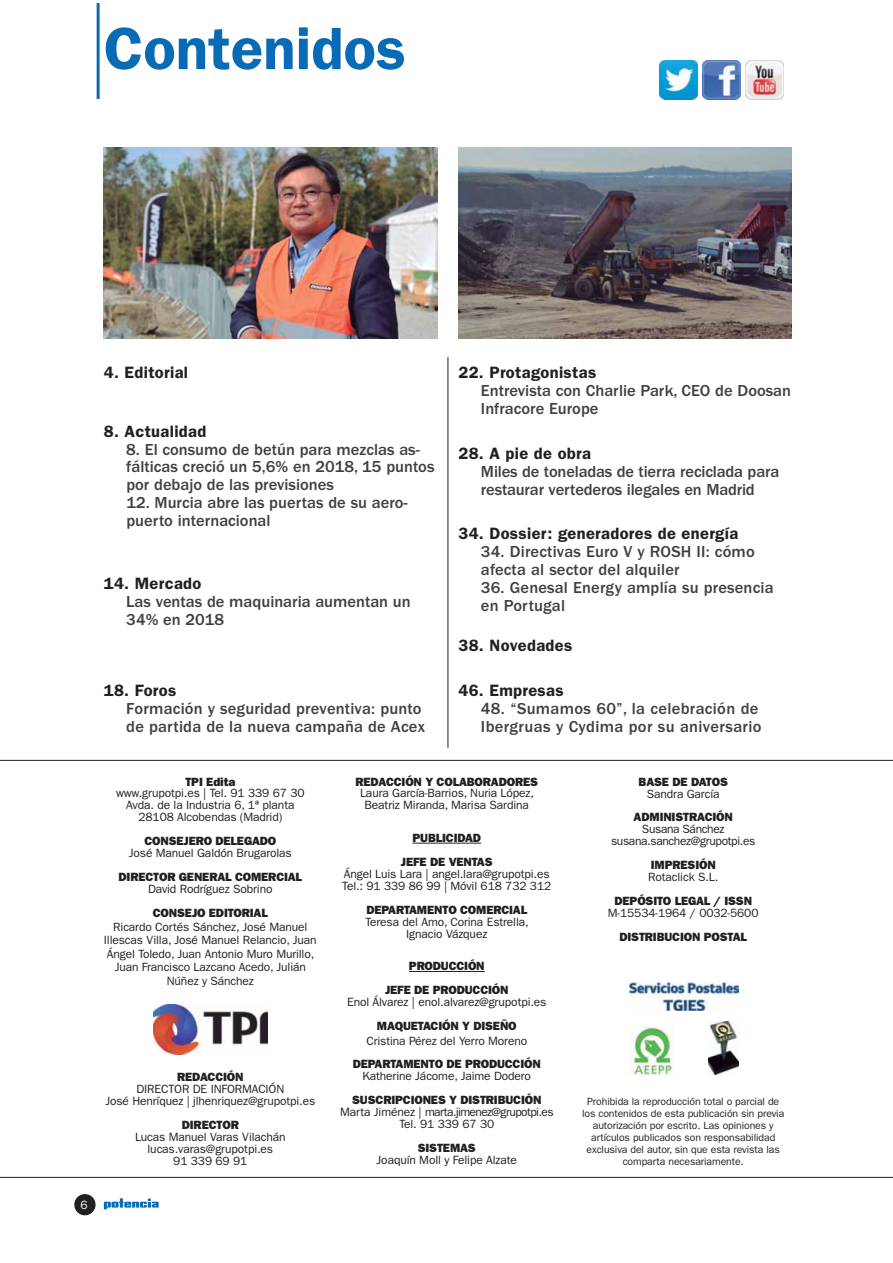
<style>
.page{position:relative;width:893px;height:1263px;background:#fff}
.page>*{position:absolute;margin:0;border:0;box-sizing:border-box;transform-origin:0 0}
.t1{font:600 59.85px "ITC Franklin Gothic Std";color:#086bb5}
.t2{font:500 16.5px/18px "ITC Franklin Gothic Std";color:#404041}
.t3{font:600 16.5px "ITC Franklin Gothic Std";letter-spacing:.02em;color:#231f20}
.t4{font:500 16.5px/18px "ITC Franklin Gothic Std";letter-spacing:.02em;color:#404041}
.t5{font:12px/12px "ITC Franklin Gothic Std";letter-spacing:-.01em;color:#231f20;text-align:center}
.t6{font:12px/24px "ITC Franklin Gothic Std Hvy";letter-spacing:-.01em;color:#231f20;text-align:center}
.t7{font:12px/12px "ITC Franklin Gothic Std";letter-spacing:-.03em;color:#231f20;text-align:center}
.t8{font:12px "ITC Franklin Gothic Std";color:#fff}
.t9{font:10.5px/12px "ITC Franklin Gothic Std";letter-spacing:-.01em;color:#231f20;text-align:center}
</style>
<div class="page">
<div style="left:74px;top:1194px;width:22px;height:21px;background:#231f20;border-radius:50%"></div>
<svg style="left:104px;top:1198px;width:55px;height:11px"></svg>
<hr style="left:0;top:760px;width:892px;height:1px;background:#231f20">
<hr style="left:0;top:1177px;width:892px;height:1px;background:#231f20">
<hr style="left:97px;top:3px;width:3px;height:96px;background:#086bb5">
<img style="left:745px;top:61px;width:38px;height:38px">
<img style="left:702px;top:61px;width:39px;height:38px">
<img style="left:659px;top:61px;width:39px;height:38px">
<hr style="left:412px;top:843px;width:69px;height:1px;background:#231f20">
<hr style="left:409px;top:971px;width:76px;height:1px;background:#231f20">
<img style="left:153px;top:1004px;width:115px;height:50px">
<img style="left:630px;top:1026px;width:43px;height:48px">
<img style="left:630px;top:982px;width:109px;height:29px">
<img style="left:708px;top:1022px;width:31px;height:53px">
<img style="left:458px;top:148px;width:334px;height:191px">
<img style="left:104px;top:148px;width:333px;height:191px">
<hr style="left:448px;top:357px;width:1px;height:391px;background:#231f20">
<h1 class="t1" style="left:104px;top:26px;width:304px">Contenidos</h1>
<p class="t8" style="left:80px;top:1200px;width:9px">6</p>
<h2 class="t3" style="left:104px;top:366px;width:86px">4. Editorial</h2>
<h2 class="t3" style="left:104px;top:425px;width:104px">8. Actualidad</h2>
<h2 class="t2" style="left:126px;top:441px;width:310px">8. El consumo de betún para mezclas as&shy;fálticas creció un 5,6% en 2018, 15 puntos por debajo de las previsiones</h2>
<h2 class="t2" style="left:126px;top:495px;width:283px">12. Murcia abre las puertas de su aero&shy;puerto internacional</h2>
<h2 class="t3" style="left:104px;top:577px;width:99px">14. Mercado</h2>
<h2 class="t2" style="left:126px;top:593px;width:286px">Las ventas de maquinaria aumentan un<br>34% en 2018</h2>
<h2 class="t3" style="left:104px;top:684px;width:74px">18. Foros</h2>
<h2 class="t2" style="left:126px;top:700px;width:300px">Formación y seguridad preventiva: punto de partida de la nueva campaña de Acex</h2>
<h2 class="t3" style="left:458px;top:366px;width:139px">22. Protagonistas</h2>
<h2 class="t2" style="left:481px;top:383px;width:312px">Entrevista con Charlie Park, CEO de Doosan<br>Infracore Europe</h2>
<h2 class="t3" style="left:458px;top:447px;width:134px">28. A pie de obra</h2>
<h2 class="t2" style="left:481px;top:463px;width:300px">Miles de toneladas de tierra reciclada para restaurar vertederos ilegales en Madrid</h2>
<h2 class="t3" style="left:458px;top:527px;width:281px">34. Dossier: generadores de energía</h2>
<h2 class="t2" style="left:481px;top:544px;width:275px">34. Directivas Euro V y ROSH II: cómo afecta al sector del alquiler</h2>
<h2 class="t2" style="left:481px;top:580px;width:294px">36. Genesal Energy amplía su presencia en Portugal</h2>
<h2 class="t3" style="left:458px;top:639px;width:115px">38. Novedades</h2>
<h2 class="t3" style="left:458px;top:684px;width:107px">46. Empresas</h2>
<h2 class="t4" style="left:481px;top:700px;width:282px">48. “Sumamos 60”, la celebración de<br>Ibergruas y Cydima por su aniversario</h2>
<p class="t6" style="left:185px;top:770px;width:51px">TPI Edita</p>
<p class="t5" style="left:116px;top:788px;width:190px">www.grupotpi.es | Tel. 91 339 67 30<br>Avda. de la Industria 6, 1ª planta<br>28108 Alcobendas (Madrid)</p>
<p class="t6" style="left:144px;top:830px;width:133px">CONSEJERO DELEGADO</p>
<p class="t5" style="left:129px;top:848px;width:164px">José Manuel Galdón Brugarolas</p>
<p class="t6" style="left:119px;top:866px;width:185px">DIRECTOR GENERAL COMERCIAL</p>
<p class="t5" style="left:148px;top:884px;width:126px">David Rodríguez Sobrino</p>
<p class="t6" style="left:153px;top:902px;width:117px">CONSEJO EDITORIAL</p>
<p class="t5" style="left:104px;top:921px;width:214px;line-height:13.5px">Ricardo Cortés Sánchez, José Manuel Illescas Villa, José Manuel Relancio, Juan Ángel Toledo, Juan Antonio Muro Murillo, Juan Francisco Lazcano Acedo, Julián Núñez y Sánchez</p>
<p class="t6" style="left:177px;top:1065px;width:68px">REDACCIÓN</p>
<p class="t5" style="left:105px;top:1083px;width:211px">DIRECTOR DE INFORMACIÓN<br>José Henríquez | jlhenriquez@grupotpi.es</p>
<p class="t6" style="left:182px;top:1113px;width:58px">DIRECTOR</p>
<p class="t5" style="left:135px;top:1131px;width:152px">Lucas Manuel Varas Vilachán lucas.varas@grupotpi.es<br>91 339 69 91</p>
<p class="t6" style="left:355px;top:770px;width:184px">REDACCIÓN Y COLABORADORES</p>
<p class="t5" style="left:360px;top:788px;width:175px">Laura García-Barrios, Nuria López,<br>Beatriz Miranda, Marisa Sardina</p>
<p class="t6" style="left:401px;top:827px;width:93px">PUBLICIDAD<br>JEFE DE VENTAS</p>
<p class="t5" style="left:342px;top:869px;width:210px;text-align:left">Ángel Luis Lara | angel.lara@grupotpi.es<br>Tel.: 91 339 86 99 | Móvil 618 732 312</p>
<p class="t6" style="left:366px;top:899px;width:162px">DEPARTAMENTO COMERCIAL</p>
<p class="t5" style="left:365px;top:917px;width:165px">Teresa del Amo, Corina Estrella,<br>Ignacio Vázquez</p>
<p class="t6" style="left:385px;top:955px;width:125px">PRODUCCIÓN<br>JEFE DE PRODUCCIÓN</p>
<p class="t5" style="left:347px;top:997px;width:201px">Enol Álvarez | enol.alvarez@grupotpi.es</p>
<p class="t6" style="left:377px;top:1015px;width:141px">MAQUETACIÓN Y DISEÑO</p>
<p class="t5" style="left:366px;top:1036px;width:162px">Cristina Pérez del Yerro Moreno</p>
<p class="t6" style="left:353px;top:1052px;width:189px">DEPARTAMENTO DE PRODUCCIÓN</p>
<p class="t5" style="left:362px;top:1070px;width:170px">Katherine Jácome, Jaime Dodero</p>
<p class="t6" style="left:352px;top:1088px;width:191px">SUSCRIPCIONES Y DISTRIBUCIÓN</p>
<p class="t7" style="left:340px;top:1106px;width:215px">Marta Jiménez | marta.jimenez@grupotpi.es<br>Tel. 91 339 67 30</p>
<p class="t6" style="left:418px;top:1136px;width:60px">SISTEMAS</p>
<p class="t5" style="left:377px;top:1154px;width:142px">Joaquín Moll y Felipe Alzate</p>
<p class="t6" style="left:638px;top:770px;width:91px">BASE DE DATOS</p>
<p class="t5" style="left:647px;top:788px;width:74px">Sandra García</p>
<p class="t6" style="left:634px;top:806px;width:101px">ADMINISTRACIÓN</p>
<p class="t7" style="left:611px;top:824px;width:146px">Susana Sánchez susana.sanchez@grupotpi.es</p>
<p class="t6" style="left:651px;top:854px;width:66px">IMPRESIÓN</p>
<p class="t5" style="left:648px;top:872px;width:72px">Rotaclick S.L.</p>
<p class="t6" style="left:614px;top:890px;width:139px">DEPÓSITO LEGAL / ISSN</p>
<p class="t5" style="left:608px;top:908px;width:152px">M-15534-1964 / 0032-5600</p>
<p class="t6" style="left:619px;top:926px;width:129px">DISTRIBUCION POSTAL</p>
<p class="t9" style="left:582px;top:1096px;width:204px">Prohibida la reproducción total o parcial de los contenidos de esta publicación sin previa autorización por escrito. Las opiniones y artículos publicados son responsabilidad exclusiva del autor, sin que esta revista las comparta necesariamente.</p>
</div>
